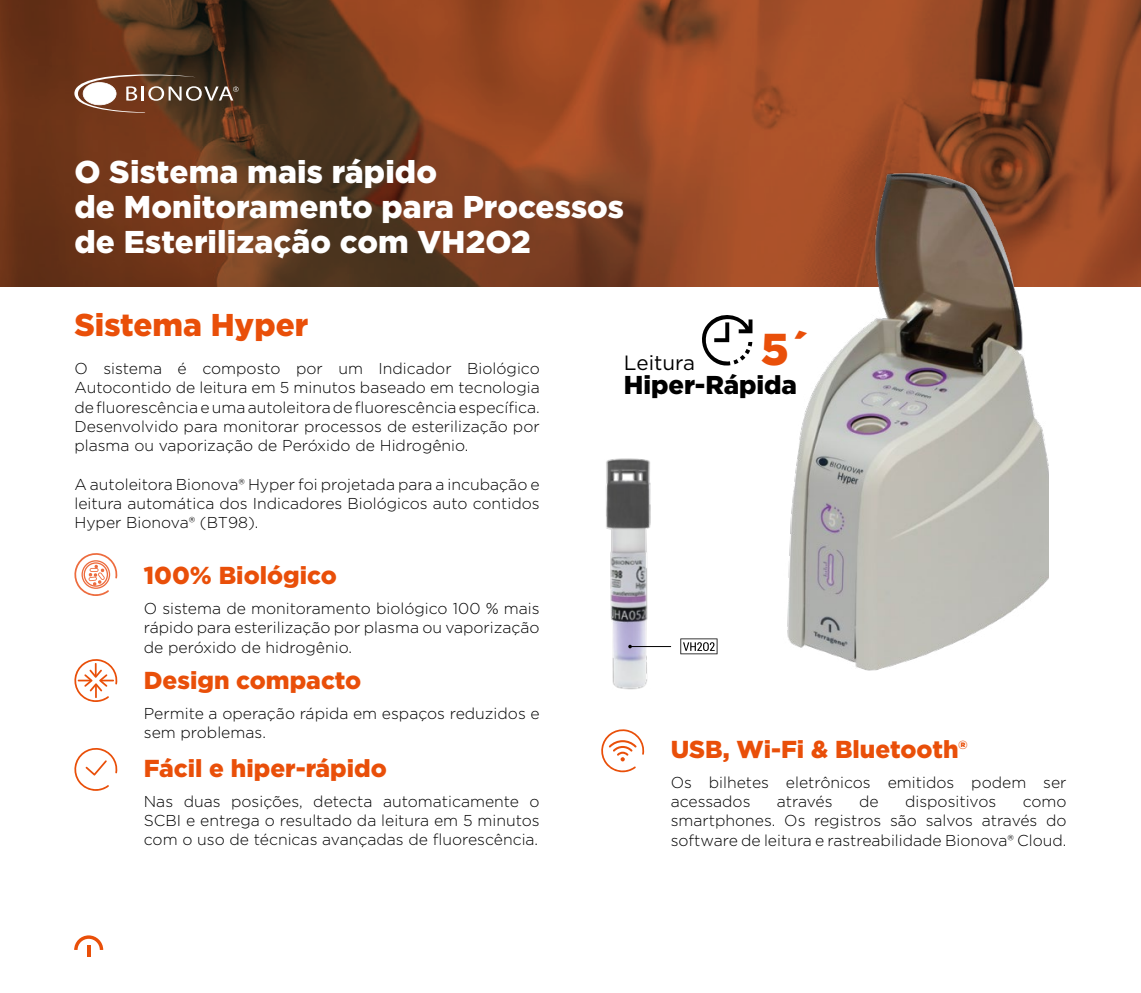
<style>
.page{position:relative;width:1141px;height:993px;background:#fff}
.page>*{position:absolute;margin:0;border:0;box-sizing:border-box;transform-origin:0 0}
.t1{font:900 44.62px "Gotham";color:#e94f09}
.t2{font:900 31.5px/35px "Gotham";letter-spacing:.005em;color:#fff}
.t3{font:900 31.5px "Gotham";color:#e94f09}
.t4{font:900 25.72px "Gotham";letter-spacing:-.005em;color:#000}
.t5{font:900 24.5px "Gotham";color:#e94f09}
.t6{font:20.65px "Gotham";color:#000}
.t7{font:300 15.75px/19.2px "Gotham";color:#000;text-align:justify}
</style>
<div class="page">
<svg style="left:74px;top:935px;width:29px;height:21px"></svg>
<svg style="left:0;top:0;width:1141px;height:286px;background:#7d3f20"></svg>
<img style="left:606px;top:458px;width:55px;height:232px">
<svg style="left:74px;top:68px;width:165px;height:45px;background:#765845"></svg>
<img style="left:732px;top:148px;width:316px;height:523px">
<svg style="left:628px;top:644px;width:4px;height:4px"></svg>
<hr style="left:630px;top:646px;width:41px;height:1px;background:#000">
<svg style="left:680px;top:638px;width:37px;height:16px"></svg>
<svg style="left:702px;top:311px;width:50px;height:58px"></svg>
<svg style="left:74px;top:748px;width:44px;height:43px"></svg>
<svg style="left:601px;top:729px;width:44px;height:43px"></svg>
<svg style="left:74px;top:659px;width:44px;height:43px"></svg>
<svg style="left:74px;top:553px;width:44px;height:43px"></svg>
<h2 class="t2" style="left:74px;top:154px;width:551px">O Sistema mais rápido<br>de Monitoramento para Processos de Esterilização com VH2O2</h2>
<h2 class="t3" style="left:74px;top:302px;width:235px">Sistema Hyper</h2>
<p class="t7" style="left:74px;top:358px;width:467px">O sistema é composto por um Indicador Biológico Autocontido de leitura em 5 minutos baseado em tecnologia de fluorescência e uma autoleitora de fluorescência específica.<br>Desenvolvido para monitorar processos de esterilização por plasma ou vaporização de Peróxido de Hidrogênio.</p>
<p class="t7" style="left:74px;top:474px;width:467px">A autoleitora Bionova® Hyper foi projetada para a incubação e leitura automática dos Indicadores Biológicos auto contidos Hyper Bionova® (BT98).</p>
<h3 class="t5" style="left:144px;top:558px;width:194px">100% Biológico</h3>
<p class="t7" style="left:144px;top:598px;width:397px">O sistema de monitoramento biológico 100 % mais rápido para esterilização por plasma ou vaporização de peróxido de hidrogênio.</p>
<h3 class="t5" style="left:144px;top:663px;width:219px">Design compacto</h3>
<p class="t7" style="left:144px;top:703px;width:397px">Permite a operação rápida em espaços reduzidos e sem problemas.</p>
<h3 class="t5" style="left:144px;top:751px;width:244px">Fácil e hiper-rápido</h3>
<p class="t7" style="left:144px;top:790px;width:397px">Nas duas posições, detecta automaticamente o SCBI e entrega o resultado da leitura em 5 minutos com o uso de técnicas avançadas de fluorescência.</p>
<h1 class="t1" style="left:761px;top:318px;width:52px">5´</h1>
<h3 class="t4" style="left:624px;top:366px;width:175px">Hiper-Rápida</h3>
<h3 class="t6" style="left:624px;top:349px;width:73px">Leitura</h3>
<h3 class="t5" style="left:671px;top:732px;width:298px">USB, Wi-Fi &amp; Bluetooth®</h3>
<p class="t7" style="left:671px;top:772px;width:397px">Os bilhetes eletrônicos emitidos podem ser acessados</p>
<p class="t7" style="left:777px;top:791px;width:57px">através</p>
<p class="t7" style="left:859px;top:791px;width:21px">de</p>
<p class="t7" style="left:905px;top:791px;width:93px">dispositivos</p>
<p class="t7" style="left:671px;top:791px;width:397px;text-indent:352px">como smartphones. Os registros são salvos através do software de leitura e rastreabilidade Bionova® Cloud.</p>
</div>
